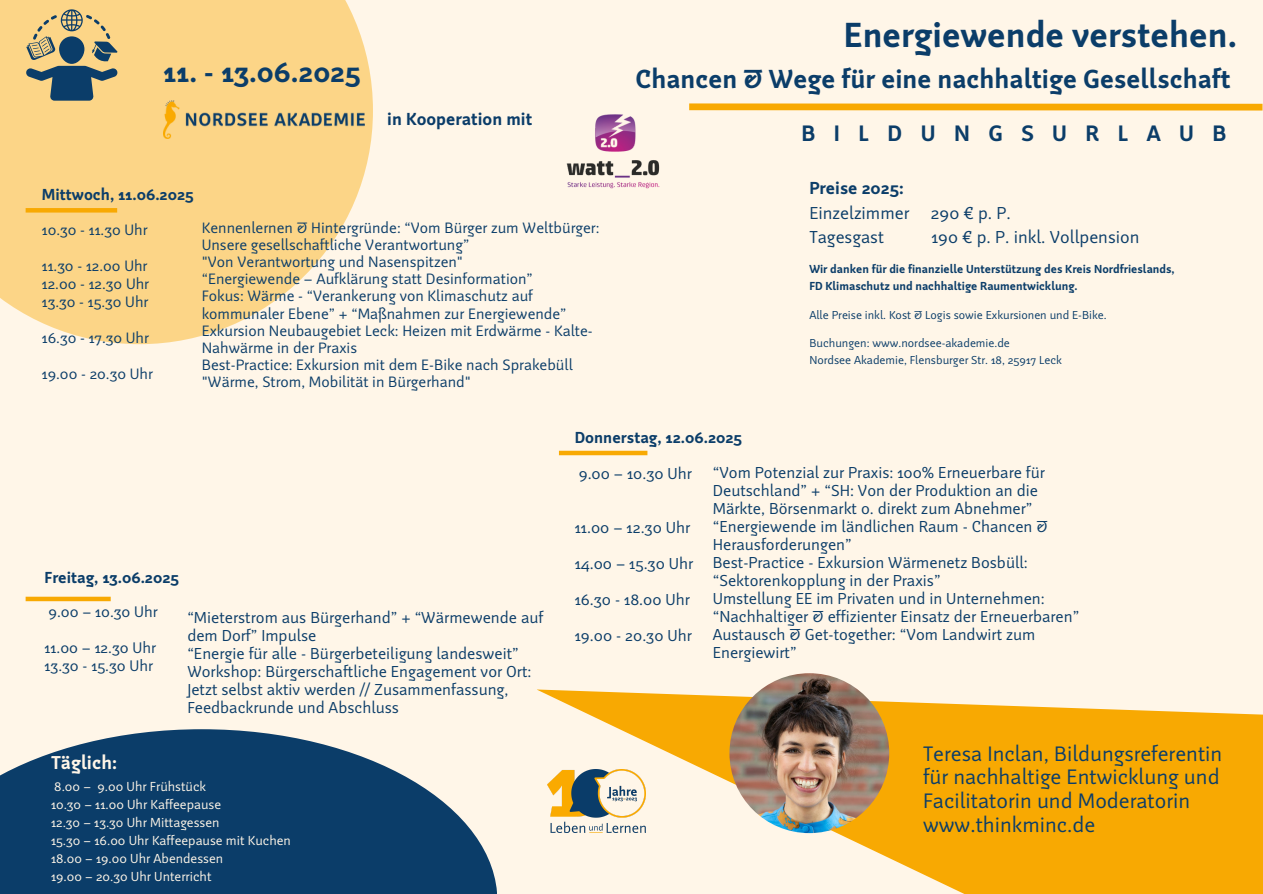
<style>
.page{position:relative;width:1263px;height:894px;background:#fff}
.page>*{position:absolute;margin:0;border:0;box-sizing:border-box;transform-origin:0 0}
.t1{font:700 36px "Weitalic";color:#0b3d69}
.t2{font:700 30px "Weitalic";color:#0b3d69}
.t3{font:700 27px "Weitalic";color:#0b3d69}
.t4{font:700 23.1px "Weitalic";letter-spacing:.8em;color:#0b3d69}
.t5{font:21.75px/23.9px "Weitalic";color:#0b3d69}
.t6{font:700 19.2px "Weitalic";color:#fff6e8}
.t7{font:18px/24.8px "Weitalic";color:#0b3d69}
.t8{font:700 18px "Weitalic";color:#0a3c69}
.t9{font:16.5px/18px "Weitalic";color:#0b3d69}
.t10{font:700 16.5px "Weitalic";color:#0b3d69}
.t11{font:15.9px "Weitalic";color:#0b3d69}
.t12{font:15.6px/17.1px "Weitalic";color:#0b3d69}
.t13{font:13.65px "Weitalic";color:#fff6e8}
.t14{font:12px "Weitalic";color:#0b3d69}
.t15{font:700 12px "Weitalic";color:#0b3d69}
.s1{font-weight:700}
</style>
<div class="page">
<div style="left:0;top:0;width:1263px;height:893px;background:#fff6e8"></div>
<svg style="left:0;top:0;width:373px;height:344px;background:#fcd993"></svg>
<hr style="left:26px;top:208px;width:91px;height:4px;background:#f8a902">
<svg style="left:537px;top:689px;width:726px;height:204px;fill:#f8a902"></svg>
<div style="left:559px;top:450px;width:88px;height:5px;background:#f8a902"></div>
<div style="left:26px;top:596px;width:85px;height:5px;background:#f8a902"></div>
<img style="left:729px;top:673px;width:160px;height:159px;border-radius:50%">
<div style="left:689px;top:103px;width:573px;height:7px;background:#f8a902"></div>
<img style="left:163px;top:100px;width:202px;height:38px">
<svg style="left:26px;top:9px;width:92px;height:91px;background:#a09b7b"></svg>
<svg style="left:0;top:729px;width:497px;height:164px;fill:#0b3d69"></svg>
<img style="left:547px;top:769px;width:98px;height:63px">
<img style="left:566px;top:114px;width:94px;height:75px">
<p class="t2" style="left:163px;top:54px;width:199px">11. - 13.06.2025</p>
<p class="t8" style="left:387px;top:108px;width:146px">in Kooperation mit</p>
<p class="t10" style="left:42px;top:184px;width:153px">Mittwoch, 11.06.2025</p>
<h1 class="t12" style="left:42px;top:220px;width:107px">10.30 - 11.30 Uhr</h1>
<p class="t12" style="left:42px;top:256px;width:107px">11.30 - 12.00 Uhr</p>
<h2 class="t12" style="left:42px;top:274px;width:109px">12.00 - 12.30 Uhr</h2>
<p class="t12" style="left:42px;top:292px;width:108px">13.30 - 15.30 Uhr</p>
<p class="t12" style="left:42px;top:328px;width:109px">16.30 - 17.30 Uhr</p>
<h5 class="t12" style="left:42px;top:364px;width:113px">19.00 - 20.30 Uhr</h5>
<h3 class="t12" style="left:202px;top:219px;width:399px">Kennenlernen &amp; Hintergründe: “Vom Bürger zum Weltbürger:<br>Unsere gesellschaftliche Verantwortung”</h3>
<h6 class="t12" style="left:202px;top:253px;width:263px">"Von Verantwortung und Nasenspitzen"</h6>
<p class="t12" style="left:202px;top:270px;width:333px">“Energiewende – Aufklärung statt Desinformation”</p>
<p class="t12" style="left:202px;top:287px;width:366px">Fokus: Wärme - “Verankerung von Klimaschutz auf kommunaler Ebene” + “Maßnahmen zur Energiewende”</p>
<p class="t12" style="left:202px;top:321px;width:392px">Exkursion Neubaugebiet Leck: Heizen mit Erdwärme - Kalte-<br>Nahwärme in der Praxis</p>
<p class="t12" style="left:202px;top:355px;width:373px">Best-Practice: Exkursion mit dem E-Bike nach Sprakebüll "Wärme, Strom, Mobilität in Bürgerhand"</p>
<p class="t1" style="left:844px;top:13px;width:395px">Energiewende verstehen.</p>
<p class="t3" style="left:635px;top:62px;width:597px">Chancen &amp; Wege für eine nachhaltige Gesellschaft</p>
<p class="t4" style="left:801px;top:119px;width:426px">BILDUNGSURLAUB</p>
<h5 class="t7" style="left:809px;top:175px;width:203px"><span class="s1">Preise 2025:<br></span>Einzelzimmer 290 € p. P.<br>Tagesgast</h5>
<h5 class="t7" style="left:931px;top:224px;width:209px">190 € p. P. inkl. Vollpension</h5>
<h6 class="t15" style="left:809px;top:262px;width:367px">Wir danken für die finanzielle Unterstützung des Kreis Nordfrieslands,</h6>
<h6 class="t15" style="left:809px;top:278px;width:270px">FD Klimaschutz und nachhaltige Raumentwicklung.</h6>
<h6 class="t14" style="left:809px;top:307px;width:299px">Alle Preise inkl. Kost &amp; Logis sowie Exkursionen und E-Bike.</h6>
<h6 class="t14" style="left:809px;top:335px;width:202px">Buchungen: www.nordsee-akademie.de</h6>
<h6 class="t14" style="left:809px;top:352px;width:254px">Nordsee Akademie, Flensburger Str. 18, 25917 Leck</h6>
<p class="t10" style="left:45px;top:566px;width:136px">Freitag, 13.06.2025</p>
<p class="t11" style="left:48px;top:602px;width:111px">9.00 – 10.30 Uhr</p>
<p class="t11" style="left:45px;top:638px;width:113px">11.00 – 12.30 Uhr</p>
<p class="t11" style="left:45px;top:656px;width:110px">13.30 - 15.30 Uhr</p>
<p class="t9" style="left:187px;top:608px;width:358px">“Mieterstrom aus Bürgerhand” + “Wärmewende auf dem Dorf” Impulse<br>“Energie für alle - Bürgerbeteiligung landesweit” Workshop: Bürgerschaftliche Engagement vor Ort:<br>Jetzt selbst aktiv werden // Zusammenfassung, Feedbackrunde und Abschluss</p>
<h6 class="t6" style="left:51px;top:750px;width:68px">Täglich:</h6>
<p class="t13" style="left:54px;top:777px;width:153px">8.00 – 9.00 Uhr Frühstück</p>
<p class="t13" style="left:51px;top:795px;width:172px">10.30 – 11.00 Uhr Kaffeepause</p>
<h4 class="t13" style="left:51px;top:813px;width:170px">12.30 – 13.30 Uhr Mittagessen</h4>
<h5 class="t13" style="left:51px;top:831px;width:241px">15.30 – 16.00 Uhr Kaffeepause mit Kuchen</h5>
<p class="t13" style="left:51px;top:849px;width:174px">18.00 – 19.00 Uhr Abendessen</p>
<p class="t13" style="left:51px;top:867px;width:162px">19.00 – 20.30 Uhr Unterricht</p>
<p class="t10" style="left:575px;top:427px;width:169px">Donnerstag, 12.06.2025</p>
<h5 class="t9" style="left:579px;top:463px;width:115px">9.00 – 10.30 Uhr</h5>
<p class="t9" style="left:575px;top:517px;width:117px">11.00 – 12.30 Uhr</p>
<p class="t9" style="left:575px;top:553px;width:120px">14.00 – 15.30 Uhr</p>
<p class="t9" style="left:575px;top:589px;width:117px">16.30 - 18.00 Uhr</p>
<p class="t9" style="left:575px;top:625px;width:119px">19.00 - 20.30 Uhr</p>
<p class="t9" style="left:713px;top:462px;width:368px">“Vom Potenzial zur Praxis: 100% Erneuerbare für Deutschland” + “SH: Von der Produktion an die Märkte, Börsenmarkt o. direkt zum Abnehmer” “Energiewende im ländlichen Raum - Chancen &amp; Herausforderungen”<br>Best-Practice - Exkursion Wärmenetz Bosbüll: “Sektorenkopplung in der Praxis”<br>Umstellung EE im Privaten und in Unternehmen: “Nachhaltiger &amp; effizienter Einsatz der Erneuerbaren” Austausch &amp; Get-together: “Vom Landwirt zum Energiewirt”</p>
<p class="t5" style="left:923px;top:740px;width:301px">Teresa Inclan, Bildungsreferentin für nachhaltige Entwicklung und<br>Facilitatorin und Moderatorin www.thinkminc.de</p>
</div>
